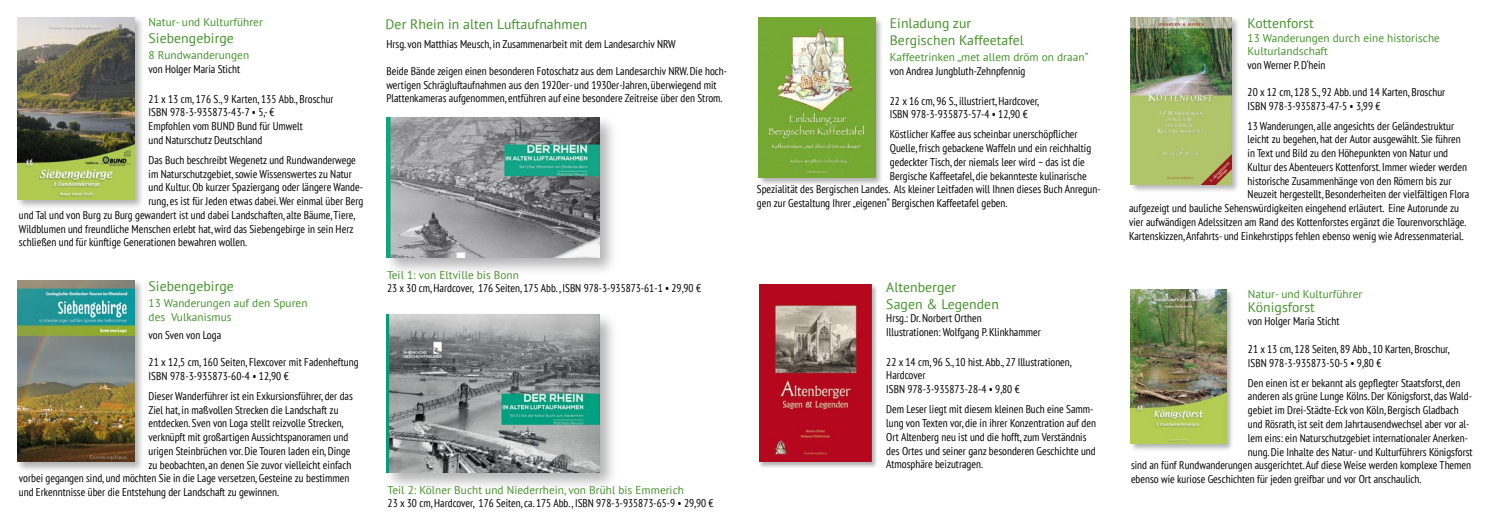
<style>
.page{position:relative;width:1489px;height:525px;background:#fff}
.page>*{position:absolute;margin:0;border:0;box-sizing:border-box;transform-origin:0 0}
.t1{font:13.75px/16.5px "PT Sans";letter-spacing:.005em;color:#439129}
.t2{font:condensed 11.25px/13.8px "PT Sans";color:#000}
.t3{font:11.25px/13.5px "PT Sans";letter-spacing:.005em;color:#439129}
</style>
<div class="page">
<div style="left:383px;top:114px;width:235px;height:162px;background:#000;opacity:.3"></div>
<img style="left:386px;top:117px;width:213px;height:140px">
<div style="left:16px;top:278px;width:128px;height:194px;background:#000;opacity:.3"></div>
<img style="left:18px;top:280px;width:116px;height:181px">
<div style="left:16px;top:16px;width:128px;height:194px;background:#000;opacity:.3"></div>
<img style="left:18px;top:18px;width:116px;height:181px">
<div style="left:757px;top:17px;width:126px;height:169px;background:#000;opacity:.3"></div>
<img style="left:758px;top:18px;width:117px;height:160px">
<div style="left:1129px;top:17px;width:110px;height:176px;background:#000;opacity:.3"></div>
<img style="left:1130px;top:18px;width:101px;height:166px">
<div style="left:758px;top:283px;width:120px;height:185px;background:#000;opacity:.3"></div>
<img style="left:759px;top:284px;width:112px;height:177px">
<div style="left:1129px;top:288px;width:105px;height:163px;background:#000;opacity:.3"></div>
<img style="left:1130px;top:289px;width:95px;height:154px">
<div style="left:383px;top:311px;width:235px;height:180px;background:#000;opacity:.3"></div>
<img style="left:386px;top:314px;width:213px;height:158px">
<p class="t3" style="left:148px;top:15px;width:116px">Natur- und Kulturführer</p>
<p class="t1" style="left:148px;top:29px;width:87px">Siebengebirge</p>
<p class="t3" style="left:148px;top:48px;width:102px">8 Rundwanderungen</p>
<p class="t2" style="left:148px;top:62px;width:93px">von Holger Maria Sticht</p>
<p class="t2" style="left:148px;top:92px;width:187px">21 x 13 cm, 176 S., 9 Karten, 135 Abb., Broschur ISBN 978-3-935873-43-7 • 5,- €<br>Empfohlen vom BUND Bund für Umwelt<br>und Naturschutz Deutschland</p>
<p class="t2" style="left:148px;top:153px;width:209px">Das Buch beschreibt Wegenetz und Rundwanderwege</p>
<p class="t2" style="left:148px;top:166px;width:205px">im Naturschutzgebiet, sowie Wissenswertes zu Natur</p>
<p class="t2" style="left:148px;top:180px;width:216px">und Kultur. Ob kurzer Spaziergang oder längere Wande-</p>
<p class="t2" style="left:148px;top:194px;width:216px">rung, es ist für Jeden etwas dabei. Wer einmal über Berg</p>
<p class="t2" style="left:19px;top:208px;width:338px">und Tal und von Burg zu Burg gewandert ist und dabei Landschaften, alte Bäume, Tiere,</p>
<p class="t2" style="left:19px;top:221px;width:336px">Wildblumen und freundliche Menschen erlebt hat, wird das Siebengebirge in sein Herz</p>
<p class="t2" style="left:19px;top:235px;width:229px">schließen und für künftige Generationen bewahren wollen.</p>
<p class="t1" style="left:148px;top:278px;width:87px">Siebengebirge</p>
<p class="t3" style="left:148px;top:296px;width:160px">13 Wanderungen auf den Spuren des Vulkanismus</p>
<p class="t2" style="left:148px;top:328px;width:74px">von Sven von Loga</p>
<p class="t2" style="left:148px;top:355px;width:211px">21 x 12,5 cm, 160 Seiten, Flexcover mit Fadenheftung<br>ISBN 978-3-935873-60-4 • 12,90 €</p>
<p class="t2" style="left:148px;top:388px;width:206px">Dieser Wanderführer ist ein Exkursionsführer, der das</p>
<p class="t2" style="left:148px;top:402px;width:191px">Ziel hat, in maßvollen Strecken die Landschaft zu</p>
<p class="t2" style="left:148px;top:416px;width:196px">entdecken. Sven von Loga stellt reizvolle Strecken,</p>
<p class="t2" style="left:148px;top:430px;width:201px">verknüpft mit großartigen Aussichtspanoramen und</p>
<p class="t2" style="left:148px;top:443px;width:203px">urigen Steinbrüchen vor. Die Touren laden ein, Dinge</p>
<p class="t2" style="left:148px;top:457px;width:204px">zu beobachten, an denen Sie zuvor vielleicht einfach</p>
<p class="t2" style="left:19px;top:471px;width:332px">vorbei gegangen sind, und möchten Sie in die Lage versetzen, Gesteine zu bestimmen</p>
<p class="t2" style="left:19px;top:485px;width:261px">und Erkenntnisse über die Entstehung der Landschaft zu gewinnen.</p>
<p class="t1" style="left:385px;top:15px;width:203px">Der Rhein in alten Luftaufnahmen</p>
<p class="t2" style="left:386px;top:37px;width:291px">Hrsg. von Matthias Meusch, in Zusammenarbeit mit dem Landesarchiv NRW</p>
<p class="t2" style="left:386px;top:64px;width:342px">Beide Bände zeigen einen besonderen Fotoschatz aus dem Landesarchiv NRW. Die hoch&shy;wertigen Schrägluftaufnahmen aus den 1920er- und 1930er-Jahren, überwiegend mit<br>Plattenkameras aufgenommen, entführen auf eine besondere Zeitreise über den Strom.</p>
<p class="t3" style="left:387px;top:267px;width:133px">Teil 1: von Eltville bis Bonn</p>
<p class="t2" style="left:387px;top:281px;width:315px">23 x 30 cm, Hardcover, 176 Seiten, 175 Abb. , ISBN 978-3-935873-61-1 • 29,90 €</p>
<p class="t3" style="left:387px;top:482px;width:298px">Teil 2: Kölner Bucht und Niederrhein, von Brühl bis Emmerich</p>
<p class="t2" style="left:387px;top:495px;width:327px">23 x 30 cm, Hardcover, 176 Seiten, ca. 175 Abb. , ISBN 978-3-935873-65-9 • 29,90 €</p>
<p class="t1" style="left:889px;top:15px;width:135px">Einladung zur<br>Bergischen Kaffeetafel</p>
<p class="t3" style="left:889px;top:50px;width:200px">Kaffeetrinken „met allem dröm on draan“</p>
<p class="t2" style="left:889px;top:63px;width:137px">von Andrea Jungbluth-Zehnpfennig</p>
<p class="t2" style="left:889px;top:93px;width:151px">22 x 16 cm, 96 S., illustriert, Hardcover,<br>ISBN 978-3-935873-57-4 • 12,90 €</p>
<p class="t2" style="left:889px;top:127px;width:189px">Köstlicher Kaffee aus scheinbar unerschöpflicher</p>
<p class="t2" style="left:889px;top:141px;width:203px">Quelle, frisch gebackene Waffeln und ein reichhaltig</p>
<p class="t2" style="left:889px;top:155px;width:196px">gedeckter Tisch, der niemals leer wird – das ist die</p>
<p class="t2" style="left:889px;top:168px;width:198px">Bergische Kaffeetafel, die bekannteste kulinarische</p>
<p class="t2" style="left:756px;top:182px;width:345px">Spezialität des Bergischen Landes. Als kleiner Leitfaden will Ihnen dieses Buch Anregun-</p>
<p class="t2" style="left:756px;top:196px;width:252px">gen zur Gestaltung Ihrer „eigenen“ Bergischen Kaffeetafel geben.</p>
<p class="t1" style="left:886px;top:279px;width:114px">Altenberger<br>Sagen &amp; Legenden</p>
<p class="t2" style="left:886px;top:311px;width:156px">Hrsg.: Dr. Norbert Orthen<br>Illustrationen: Wolfgang P. Klinkhammer</p>
<p class="t2" style="left:886px;top:354px;width:187px">22 x 14 cm, 96 S., 10 hist. Abb., 27 Illustrationen,<br>Hardcover<br>ISBN 978-3-935873-28-4 • 9,80 €</p>
<p class="t2" style="left:886px;top:402px;width:211px">Dem Leser liegt mit diesem kleinen Buch eine Samm&shy;lung von Texten vor, die in ihrer Konzentration auf den Ort Altenberg neu ist und die hofft, zum Verständnis des Ortes und seiner ganz besonderen Geschichte und Atmosphäre beizutragen.</p>
<p class="t1" style="left:1247px;top:15px;width:68px">Kottenforst</p>
<p class="t3" style="left:1247px;top:31px;width:194px">13 Wanderungen durch eine historische<br>Kulturlandschaft</p>
<p class="t2" style="left:1247px;top:57px;width:79px">von Werner P. D‘hein</p>
<p class="t2" style="left:1247px;top:85px;width:199px">20 x 12 cm, 128 S., 92 Abb. und 14 Karten, Broschur<br>ISBN 978-3-935873-47-5 • 3,99 €</p>
<p class="t2" style="left:1247px;top:118px;width:208px">13 Wanderungen, alle angesichts der Geländestruktur</p>
<p class="t2" style="left:1247px;top:132px;width:215px">leicht zu begehen, hat der Autor ausgewählt. Sie führen</p>
<p class="t2" style="left:1247px;top:146px;width:202px">in Text und Bild zu den Höhepunkten von Natur und</p>
<p class="t2" style="left:1247px;top:160px;width:221px">Kultur des Abenteuers Kottenforst. Immer wieder werden</p>
<p class="t2" style="left:1247px;top:173px;width:205px">historische Zusammenhänge von den Römern bis zur</p>
<p class="t2" style="left:1247px;top:187px;width:223px">Neuzeit hergestellt, Besonderheiten der vielfältigen Flora</p>
<p class="t2" style="left:1129px;top:201px;width:331px">aufgezeigt und bauliche Sehenswürdigkeiten eingehend erläutert. Eine Autorunde zu</p>
<p class="t2" style="left:1129px;top:215px;width:338px">vier aufwändigen Adelssitzen am Rand des Kottenforstes ergänzt die Tourenvorschläge.</p>
<p class="t2" style="left:1129px;top:228px;width:336px">Kartenskizzen, Anfahrts- und Einkehrstipps fehlen ebenso wenig wie Adressenmaterial.</p>
<p class="t3" style="left:1247px;top:287px;width:116px">Natur- und Kulturführer</p>
<p class="t1" style="left:1247px;top:298px;width:68px">Königsforst</p>
<p class="t2" style="left:1247px;top:314px;width:93px">von Holger Maria Sticht</p>
<p class="t2" style="left:1247px;top:341px;width:203px">21 x 13 cm, 128 Seiten, 89 Abb., 10 Karten, Broschur,<br>ISBN 978-3-935873-50-5 • 9,80 €</p>
<p class="t2" style="left:1247px;top:375px;width:214px">Den einen ist er bekannt als gepflegter Staatsforst, den</p>
<p class="t2" style="left:1247px;top:389px;width:226px">anderen als grüne Lunge Kölns. Der Königsforst, das Wald-</p>
<p class="t2" style="left:1247px;top:403px;width:212px">gebiet im Drei-Städte-Eck von Köln, Bergisch Gladbach</p>
<p class="t2" style="left:1247px;top:416px;width:223px">und Rösrath, ist seit dem Jahrtausendwechsel aber vor al-</p>
<p class="t2" style="left:1247px;top:430px;width:221px">lem eins: ein Naturschutzgebiet internationaler Anerken-</p>
<p class="t2" style="left:1247px;top:444px;width:226px">nung. Die Inhalte des Natur- und Kulturführers Königsforst</p>
<p class="t2" style="left:1130px;top:458px;width:342px">sind an fünf Rundwanderungen ausgerichtet. Auf diese Weise werden komplexe Themen</p>
<p class="t2" style="left:1130px;top:471px;width:292px">ebenso wie kuriose Geschichten für jeden greifbar und vor Ort anschaulich.</p>
</div>
